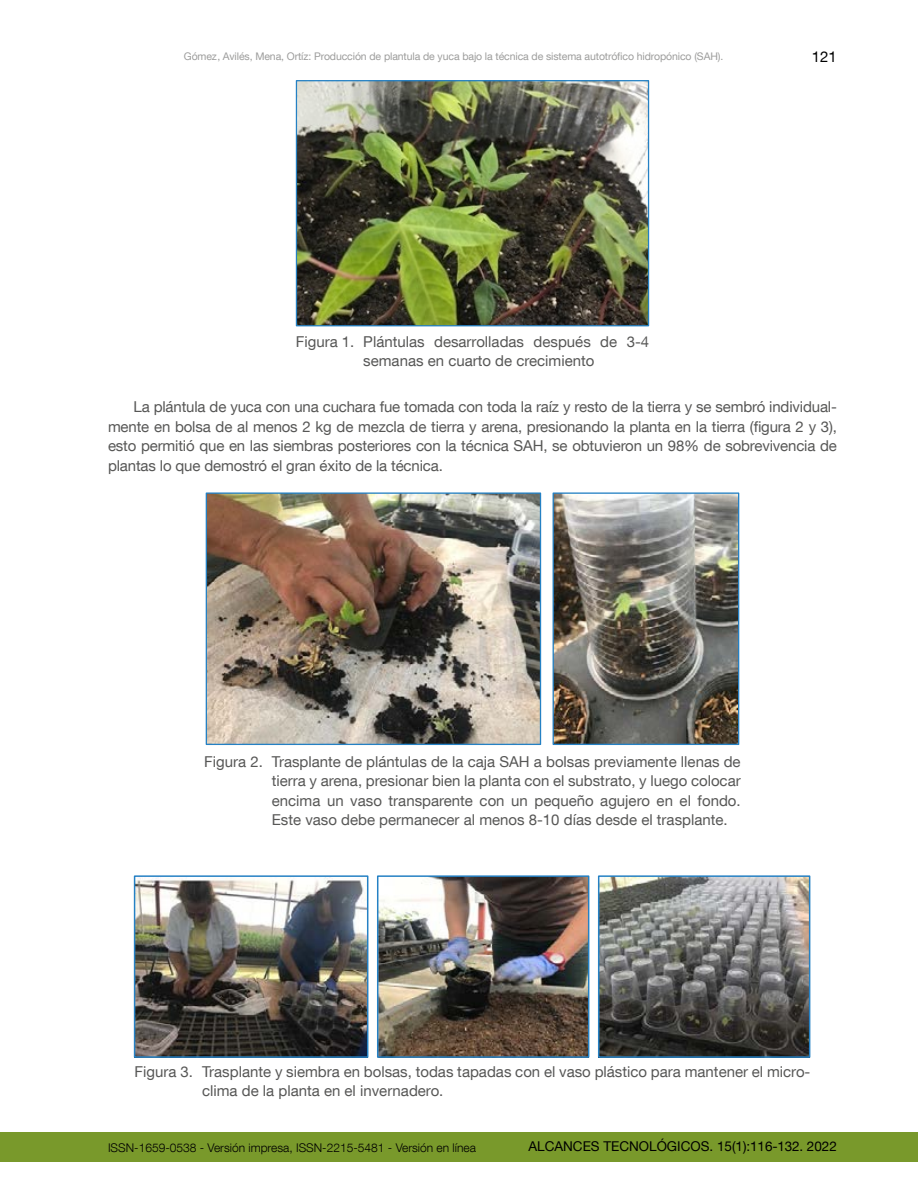
<style>
.page{position:relative;width:918px;height:1188px;background:#fff}
.page>*{position:absolute;margin:0;border:0;box-sizing:border-box;transform-origin:0 0}
.FIGURA{font:15px/19.5px "Helvetica Neue LT Com";color:#575756}
._0_CUERPO_tab{font:15px/19.5px "Helvetica Neue LT Com";letter-spacing:-.01em;color:#575756;text-align:justify}
.t1{font:15px "Helvetica Neue LT Com";color:#000}
.t2{font:13.5px "Helvetica Neue LT Com";color:#000}
.t3{font:300 12px "Helvetica Neue LT Com";color:#000}
.t4{font:10.5px "Helvetica Neue LT Com";letter-spacing:-.01em;color:#9d9d9c}
</style>
<div class="page">
<div style="left:0;top:1132px;width:918px;height:30px;background:#79992b"></div>
<img style="left:137px;top:878px;width:228px;height:177px">
<div style="left:134px;top:875px;width:234px;height:183px;border:2px solid #2581c4"></div>
<img style="left:380px;top:878px;width:206px;height:177px">
<div style="left:377px;top:875px;width:212px;height:183px;border:2px solid #2581c4"></div>
<img style="left:601px;top:878px;width:206px;height:177px">
<div style="left:598px;top:875px;width:212px;height:183px;border:2px solid #2581c4"></div>
<img style="left:208px;top:494px;width:331px;height:249px">
<div style="left:206px;top:492px;width:335px;height:253px;border:1px solid #2581c4"></div>
<img style="left:555px;top:494px;width:182px;height:249px">
<div style="left:553px;top:492px;width:186px;height:253px;border:1px solid #2581c4"></div>
<img style="left:298px;top:82px;width:349px;height:242px">
<div style="left:296px;top:80px;width:353px;height:246px;border:1px solid #2581c4"></div>
<p class="t4" style="left:184px;top:50px;width:541px">Gómez, Avilés, Mena, Ortíz: Producción de plantula de yuca bajo la técnica de sistema autotrófico hidropónico (SAH).</p>
<p class="t1" style="left:812px;top:47px;width:27px">121</p>
<p class="FIGURA" style="left:363px;top:331px;width:287px;text-indent:-68px">Figura 1. Plántulas desarrolladas después de 3-4 semanas en cuarto de crecimiento</p>
<p class="_0_CUERPO_tab" style="left:108px;top:397px;width:731px;text-indent:26px">La plántula de yuca con una cuchara fue tomada con toda la raíz y resto de la tierra y se sembró individual&shy;mente en bolsa de al menos 2 kg de mezcla de tierra y arena, presionando la planta en la tierra (figura 2 y 3), esto permitió que en las siembras posteriores con la técnica SAH, se obtuvieron un 98% de sobrevivencia de plantas lo que demostró el gran éxito de la técnica.</p>
<p class="FIGURA" style="left:272px;top:751px;width:470px;text-align:justify;text-indent:-68px">Figura 2. Trasplante de plántulas de la caja SAH a bolsas previamente llenas de tierra y arena, presionar bien la planta con el substrato, y luego colocar encima un vaso transparente con un pequeño agujero en el fondo.<br>Este vaso debe permanecer al menos 8-10 días desde el trasplante.</p>
<p class="FIGURA" style="left:202px;top:1061px;width:610px;text-indent:-68px">Figura 3. Trasplante y siembra en bolsas, todas tapadas con el vaso plástico para mantener el micro&shy;clima de la planta en el invernadero.</p>
<p class="t3" style="left:108px;top:1140px;width:369px">ISSN-1659-0538 - Versión impresa, ISSN-2215-5481 - Versión en línea</p>
<p class="t2" style="left:528px;top:1138px;width:310px">ALCANCES TECNOLÓGICOS. 15(1):116-132. 2022</p>
</div>
